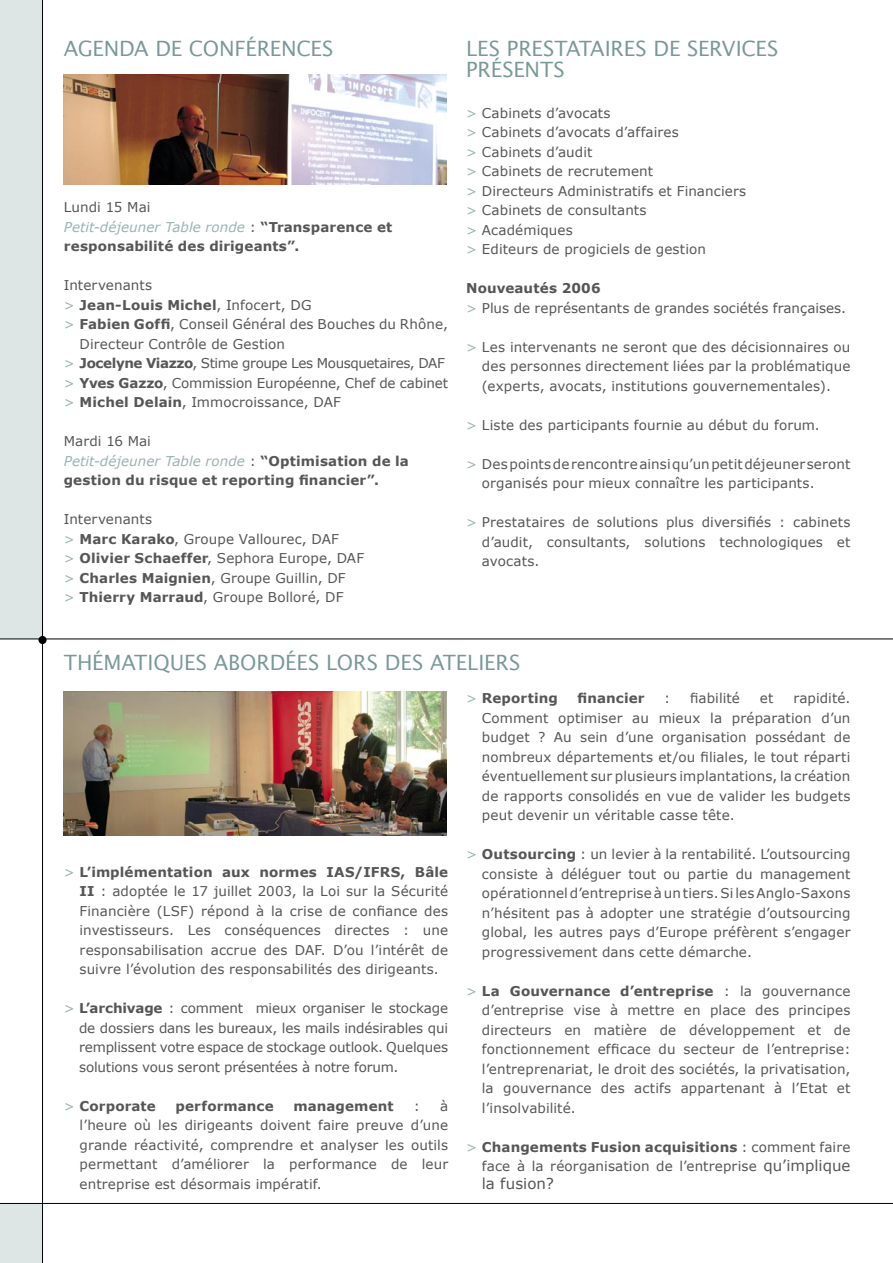
<style>
.page{position:relative;width:893px;height:1263px;background:#fff}
.page>*{position:absolute;margin:0;border:0;box-sizing:border-box;transform-origin:0 0}
.body_copy{font:21px/21px "Lucida Sans";letter-spacing:-.005em;color:#789997}
.body_copy-2{font:15px "Verdana";letter-spacing:.005em;color:#565656}
.body_copy-3{font:13.5px/19.5px "Verdana";letter-spacing:.005em;color:#565656;text-align:justify}
.body_copy-4{font:700 13.5px/19.5px "Verdana";letter-spacing:.01em;color:#565656}
.body_copy-5{font:13.5px "Verdana";letter-spacing:-.03em;color:#565656}
.s1{font-weight:400;font-style:italic;color:#9ab3b1}
.s2{font-weight:400}
.s3{font-weight:400;color:#9ab3b1}
.s4{color:#9ab3b1}
.s5{font-weight:700}
.s6{font-size:15px}
</style>
<div class="page">
<div style="left:0;top:0;width:43px;height:639px;background:#dde6e5"></div>
<div style="left:0;top:1203px;width:43px;height:60px;background:#dde6e5"></div>
<div style="left:38px;top:636px;width:9px;height:8px;background:#000;border-radius:50%"></div>
<hr style="left:0;top:638px;width:893px;height:1px;background:#000">
<hr style="left:0;top:1203px;width:893px;height:1px;background:#000">
<hr style="left:42px;top:0;width:1px;height:1263px;background:#000">
<img style="left:64px;top:75px;width:382px;height:110px">
<img style="left:64px;top:691px;width:382px;height:144px">
<p class="body_copy" style="left:64px;top:38px;width:271px">AGENDA DE CONFÉRENCES</p>
<p class="body_copy-3" style="left:64px;top:197px;width:88px">Lundi 15 Mai</p>
<p class="body_copy-4" style="left:64px;top:217px;width:330px"><span class="s1">Petit-déjeuner Table ronde</span> <span class="s2">:</span> “Transparence et responsabilité des dirigeants”.</p>
<p class="body_copy-3" style="left:64px;top:275px;width:90px">Intervenants</p>
<p class="body_copy-4" style="left:64px;top:295px;width:249px"><span class="s3">&gt;</span> Jean-Louis Michel<span class="s2">, Infocert, DG</span></p>
<p class="body_copy-3" style="left:80px;top:314px;width:370px;text-indent:-16px"><span class="s4">&gt;</span> <span class="s5">Fabien Goffi</span>, Conseil Général des Bouches du Rhône,<br>Directeur Contrôle de Gestion</p>
<p class="body_copy-5" style="left:64px;top:355px;width:382px"><span class="s4">&gt;</span> <span class="s5">Jocelyne Viazzo</span>, Stime groupe Les Mousquetaires, DAF</p>
<p class="body_copy-3" style="left:64px;top:373px;width:386px"><span class="s4">&gt;</span> <span class="s5">Yves Gazzo</span>, Commission Européenne, Chef de cabinet</p>
<p class="body_copy-3" style="left:64px;top:392px;width:279px"><span class="s4">&gt;</span> <span class="s5">Michel Delain</span>, Immocroissance, DAF</p>
<p class="body_copy-3" style="left:64px;top:431px;width:89px">Mardi 16 Mai</p>
<p class="body_copy-4" style="left:64px;top:451px;width:347px"><span class="s1">Petit-déjeuner Table ronde</span> <span class="s2">:</span> “Optimisation de la gestion du risque et reporting financier”.</p>
<p class="body_copy-3" style="left:64px;top:509px;width:90px">Intervenants</p>
<p class="body_copy-3" style="left:64px;top:529px;width:277px"><span class="s4">&gt;</span> <span class="s5">Marc Karako</span>, Groupe Vallourec, DAF</p>
<p class="body_copy-3" style="left:64px;top:548px;width:302px"><span class="s4">&gt;</span> <span class="s5">Olivier Schaeffer</span>, Sephora Europe, DAF</p>
<p class="body_copy-3" style="left:64px;top:568px;width:283px"><span class="s4">&gt;</span> <span class="s5">Charles Maignien</span>, Groupe Guillin, DF</p>
<p class="body_copy-3" style="left:64px;top:587px;width:281px"><span class="s4">&gt;</span> <span class="s5">Thierry Marraud</span>, Groupe Bolloré, DF</p>
<p class="body_copy" style="left:466px;top:38px;width:314px">LES PRESTATAIRES DE SERVICES<br>PRÉSENTS</p>
<p class="body_copy-3" style="left:466px;top:103px;width:146px"><span class="s4">&gt;</span> Cabinets d’avocats</p>
<p class="body_copy-3" style="left:466px;top:122px;width:214px"><span class="s4">&gt;</span> Cabinets d’avocats d’affaires</p>
<p class="body_copy-3" style="left:466px;top:142px;width:128px"><span class="s4">&gt;</span> Cabinets d’audit</p>
<p class="body_copy-3" style="left:466px;top:161px;width:189px"><span class="s4">&gt;</span> Cabinets de recrutement</p>
<p class="body_copy-3" style="left:466px;top:181px;width:282px"><span class="s4">&gt;</span> Directeurs Administratifs et Financiers</p>
<p class="body_copy-3" style="left:466px;top:200px;width:182px"><span class="s4">&gt;</span> Cabinets de consultants</p>
<p class="body_copy-3" style="left:466px;top:220px;width:108px"><span class="s4">&gt;</span> Académiques</p>
<p class="body_copy-3" style="left:466px;top:239px;width:241px"><span class="s4">&gt;</span> Editeurs de progiciels de gestion</p>
<p class="body_copy-4" style="left:466px;top:278px;width:136px">Nouveautés 2006</p>
<p class="body_copy-3" style="left:466px;top:298px;width:381px"><span class="s4">&gt;</span> Plus de représentants de grandes sociétés françaises.</p>
<p class="body_copy-3" style="left:482px;top:337px;width:370px;text-indent:-16px"><span class="s4">&gt;</span> Les intervenants ne seront que des décisionnaires ou des personnes directement liées par la problématique (experts, avocats, institutions gouvernementales).</p>
<p class="body_copy-3" style="left:466px;top:415px;width:355px"><span class="s4">&gt;</span> Liste des participants fournie au début du forum.</p>
<p class="body_copy-3" style="left:482px;top:454px;width:370px;text-indent:-16px"><span class="s4">&gt;</span> Des points de rencontre ainsi qu’un petit déjeuner seront organisés pour mieux connaître les participants.</p>
<p class="body_copy-3" style="left:482px;top:512px;width:370px;text-indent:-16px"><span class="s4">&gt;</span> Prestataires de solutions plus diversifiés : cabinets d’audit, consultants, solutions technologiques et avocats.</p>
<p class="body_copy" style="left:64px;top:652px;width:458px">THÉMATIQUES ABORDÉES LORS DES ATELIERS</p>
<p class="body_copy-3" style="left:80px;top:862px;width:370px;text-indent:-16px"><span class="s4">&gt;</span> <span class="s5">L’implémentation aux normes IAS/IFRS, Bâle II</span> : adoptée le 17 juillet 2003, la Loi sur la Sécurité Financière (LSF) répond à la crise de confiance des investisseurs. Les conséquences directes : une responsabilisation accrue des DAF. D’ou l’intérêt de suivre l’évolution des responsabilités des dirigeants.</p>
<p class="body_copy-3" style="left:79px;top:998px;width:371px;text-indent:-15px"><span class="s4">&gt;</span> <span class="s5">L’archivage</span> : comment mieux organiser le stockage de dossiers dans les bureaux, les mails indésirables qui remplissent votre espace de stockage outlook. Quelques solutions vous seront présentées à notre forum.</p>
<p class="body_copy-4" style="left:64px;top:1096px;width:94px"><span class="s3">&gt;</span> Corporate</p>
<p class="body_copy-4" style="left:175px;top:1096px;width:100px">performance</p>
<p class="body_copy-4" style="left:293px;top:1096px;width:102px">management</p>
<p class="body_copy-3" style="left:414px;top:1096px;width:8px">:</p>
<p class="body_copy-3" style="left:80px;top:1096px;width:370px;text-indent:360px">à l’heure où les dirigeants doivent faire preuve d’une grande réactivité, comprendre et analyser les outils permettant d’améliorer la performance de leur entreprise est désormais impératif.</p>
<p class="body_copy-4" style="left:466px;top:688px;width:93px"><span class="s3">&gt;</span> Reporting</p>
<p class="body_copy-4" style="left:577px;top:688px;width:69px">financier</p>
<p class="body_copy-3" style="left:664px;top:688px;width:8px">:</p>
<p class="body_copy-3" style="left:690px;top:688px;width:51px">fiabilité</p>
<p class="body_copy-3" style="left:760px;top:688px;width:15px">et</p>
<p class="body_copy-3" style="left:482px;top:688px;width:370px;text-indent:311px">rapidité.<br>Comment optimiser au mieux la préparation d’un budget ? Au sein d’une organisation possédant de nombreux départements et/ou filiales, le tout réparti éventuellement sur plusieurs implantations, la création de rapports consolidés en vue de valider les budgets peut devenir un véritable casse tête.</p>
<p class="body_copy-3" style="left:482px;top:844px;width:370px;text-indent:-16px"><span class="s4">&gt;</span> <span class="s5">Outsourcing</span> : un levier à la rentabilité. L’outsourcing consiste à déléguer tout ou partie du management opérationnel d’entreprise à un tiers. Si les Anglo-Saxons n’hésitent pas à adopter une stratégie d’outsourcing global, les autres pays d’Europe préfèrent s’engager progressivement dans cette démarche.</p>
<p class="body_copy-3" style="left:482px;top:980px;width:370px;text-indent:-16px"><span class="s4">&gt;</span> <span class="s5">La Gouvernance d’entreprise</span> : la gouvernance d’entreprise vise à mettre en place des principes directeurs en matière de développement et de fonctionnement efficace du secteur de l’entreprise: l’entreprenariat, le droit des sociétés, la privatisation, la gouvernance des actifs appartenant à l’Etat et l’insolvabilité.</p>
<p class="body_copy-3" style="left:466px;top:1136px;width:386px;text-align:right"><span class="s4">&gt;</span> <span class="s5">Changements Fusion acquisitions</span> : comment faire face à la réorganisation de l’entreprise <span class="s6">qu’implique</span></p>
<p class="body_copy-2" style="left:482px;top:1174px;width:74px">la fusion?</p>
</div>
